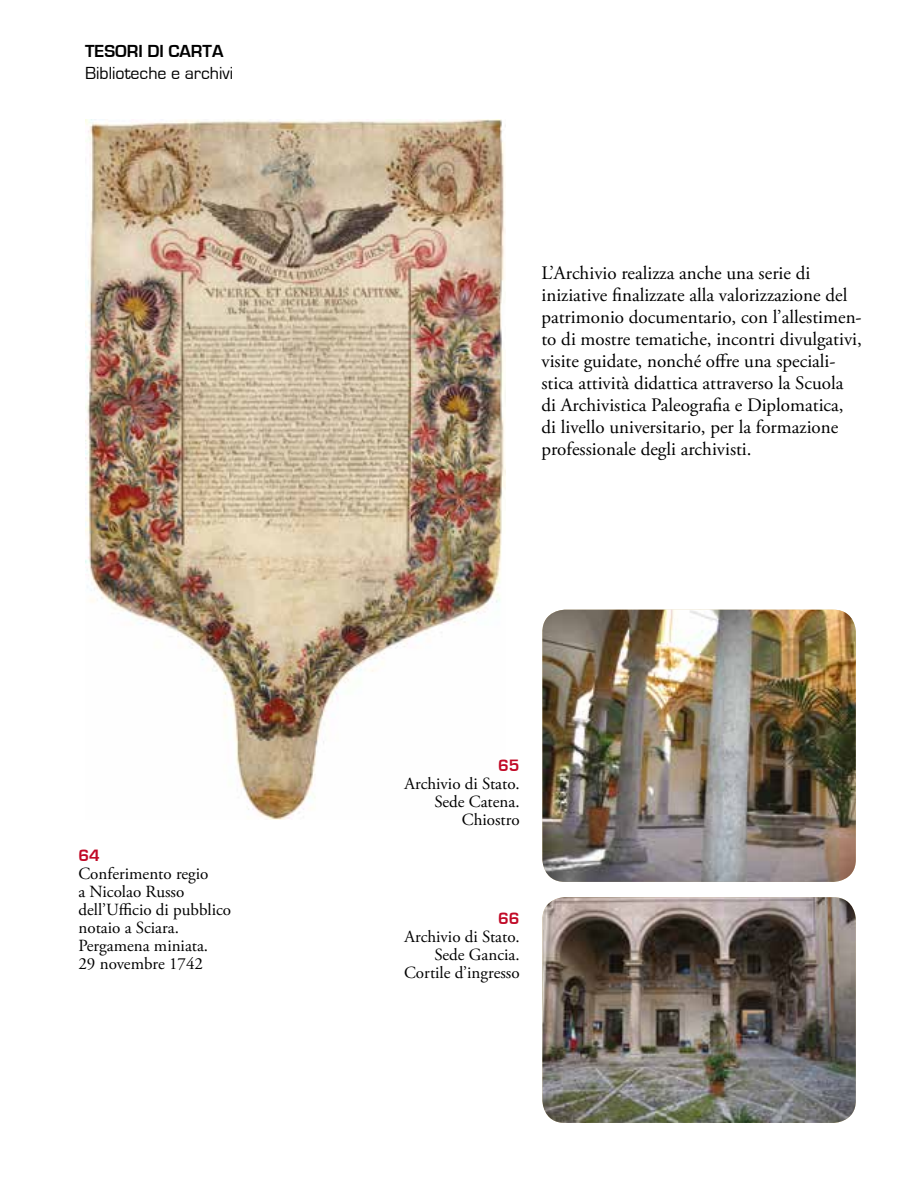
<style>
.page{position:relative;width:908px;height:1191px;background:#fff}
.page>*{position:absolute;margin:0;border:0;box-sizing:border-box;transform-origin:0 0}
.t1{font:19px/22px "Adobe Garamond Pro";color:#000}
.t2{font:18px "Eurostile";color:#000}
.t3{font:700 18px "Eurostile";color:#000}
.t4{font:17px/18px "Adobe Garamond Pro";color:#000;text-align:right}
.t5{font:700 17px "Eurostile";color:#c10a27}
</style>
<div class="page">
<img style="left:542px;top:609px;width:313px;height:273px">
<img style="left:542px;top:897px;width:313px;height:226px">
<img style="left:85px;top:119px;width:420px;height:700px">
<p class="t3" style="left:85px;top:42px;width:140px">TESORI DI CARTA</p>
<p class="t2" style="left:85px;top:63px;width:149px">Biblioteche e archivi</p>
<p class="t5" style="left:78px;top:846px;width:23px">64</p>
<p class="t4" style="left:78px;top:865px;width:154px;text-align:left">Conferimento regio<br>a Nicolao Russo dell’Ufficio di pubblico notaio a Sciara.<br>Pergamena miniata.<br>29 novembre 1742</p>
<p class="t1" style="left:541px;top:263px;width:322px">L’Archivio realizza anche una serie di iniziative finalizzate alla valorizzazione del patrimonio documentario, con l’allestimen&shy;to di mostre tematiche, incontri divulgativi, visite guidate, nonché offre una speciali&shy;stica attività didattica attraverso la Scuola di Archivistica Paleografia e Diplomatica, di livello universitario, per la formazione professionale degli archivisti.</p>
<p class="t5" style="left:498px;top:756px;width:23px">65</p>
<p class="t4" style="left:404px;top:775px;width:117px">Archivio di Stato.<br>Sede Catena.<br>Chiostro</p>
<p class="t5" style="left:498px;top:909px;width:23px">66</p>
<p class="t4" style="left:404px;top:928px;width:117px">Archivio di Stato.<br>Sede Gancia.<br>Cortile d’ingresso</p>
</div>
